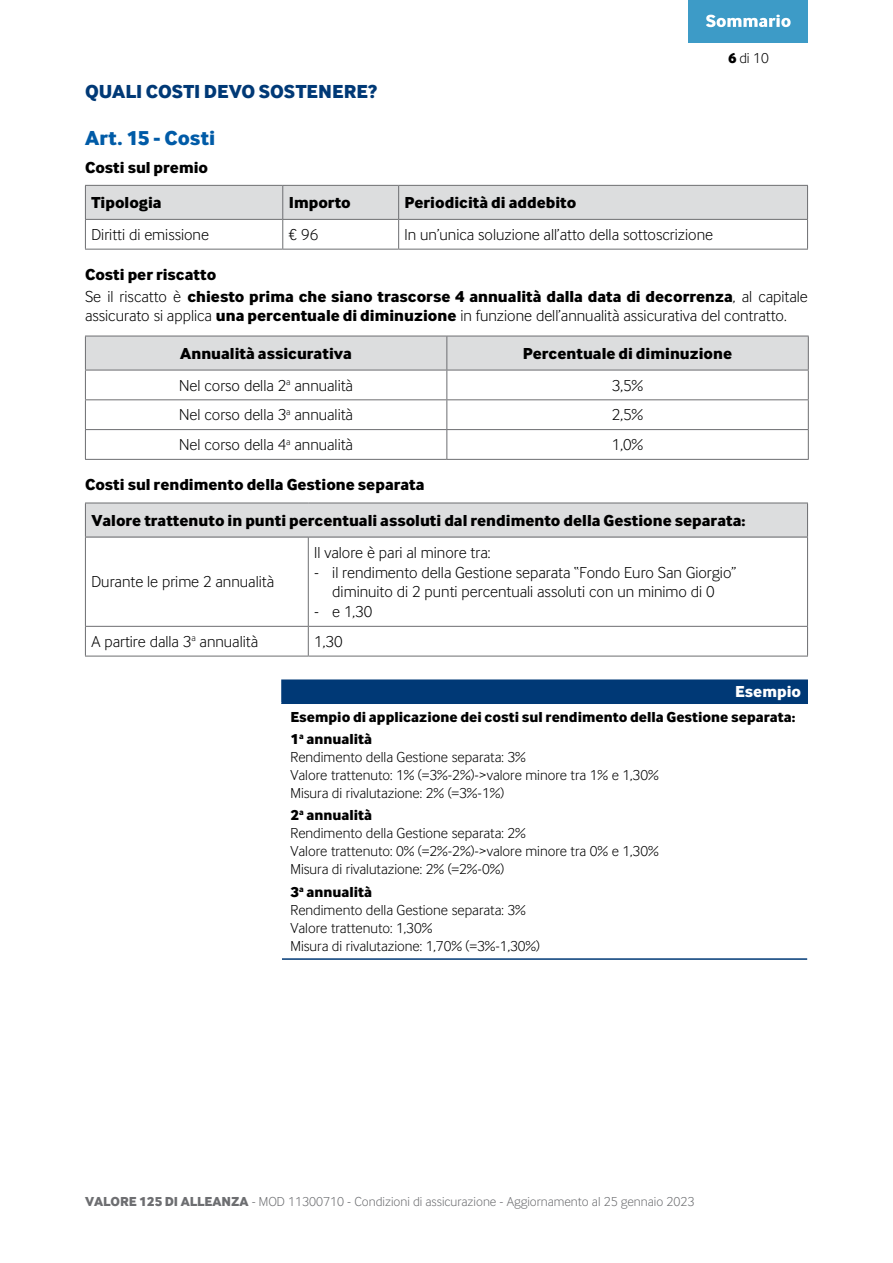
<style>
.page{position:relative;width:893px;height:1263px;background:#fff}
.page>*{position:absolute;margin:0;border:0;box-sizing:border-box;transform-origin:0 0}
.t1{font:700 21px "Inter Face Da Ma Lt";letter-spacing:.01em;color:#005ba7}
.t2{font:700 19.5px "Inter Face Da Ma Lt";letter-spacing:.005em;color:#003976}
.t3{font:16.5px/19.5px "Inter Face Da Ma Lt";color:#000;text-align:center}
.t4{font:700 16.5px/35.2px "Inter Face Da Ma Lt";color:#000}
.t5{font:700 16.5px "Inter Face Da Ma Lt";color:#fff}
.t6{font:15px/18px "Inter Face Da Ma Lt";color:#000}
.t7{font:700 15px/22.2px "Inter Face Da Ma Lt";color:#000}
.t8{font:13.5px "Inter Face Da Ma Lt";color:#6d6e71}
.s1{font-weight:700}
.s2{font-weight:400}
</style>
<div class="page">
<svg style="left:85px;top:185px;width:723px;height:64px"></svg>
<hr style="left:85px;top:249px;width:198px;height:1px;background:#6d6e71">
<hr style="left:283px;top:249px;width:116px;height:1px;background:#6d6e71">
<hr style="left:399px;top:249px;width:409px;height:1px;background:#6d6e71">
<svg style="left:85px;top:336px;width:724px;height:123px"></svg>
<hr style="left:85px;top:459px;width:362px;height:1px;background:#6d6e71">
<hr style="left:447px;top:459px;width:362px;height:1px;background:#6d6e71">
<div style="left:85px;top:503px;width:722px;height:34px;background:#dcddde"></div>
<hr style="left:85px;top:537px;width:1px;height:89px;background:#6d6e71">
<hr style="left:308px;top:537px;width:1px;height:89px;background:#6d6e71">
<hr style="left:807px;top:537px;width:1px;height:89px;background:#6d6e71">
<svg style="left:85px;top:627px;width:1px;height:29px"></svg>
<svg style="left:308px;top:627px;width:1px;height:29px"></svg>
<svg style="left:807px;top:627px;width:1px;height:29px"></svg>
<hr style="left:85px;top:537px;width:223px;height:1px;background:#6d6e71">
<hr style="left:85px;top:626px;width:223px;height:1px;background:#6d6e71">
<hr style="left:85px;top:656px;width:223px;height:1px;background:#6d6e71">
<hr style="left:308px;top:537px;width:500px;height:1px;background:#6d6e71">
<hr style="left:308px;top:626px;width:500px;height:1px;background:#6d6e71">
<hr style="left:308px;top:656px;width:500px;height:1px;background:#6d6e71">
<hr style="left:85px;top:503px;width:223px;height:1px;background:#6d6e71">
<hr style="left:85px;top:503px;width:1px;height:34px;background:#6d6e71">
<hr style="left:308px;top:503px;width:500px;height:1px;background:#6d6e71">
<hr style="left:807px;top:503px;width:1px;height:34px;background:#6d6e71">
<div style="left:282px;top:680px;width:525px;height:23px;background:#003976"></div>
<hr style="left:282px;top:958px;width:525px;height:2px;background:#003976">
<hr style="left:281px;top:679px;width:527px;height:2px;background:#003976">
<hr style="left:281px;top:681px;width:2px;height:21px;background:#003976">
<hr style="left:806px;top:681px;width:2px;height:21px;background:#003976">
<hr style="left:281px;top:702px;width:527px;height:2px;background:#003976">
<div style="left:689px;top:0;width:119px;height:42px;background:#3d9bc7"></div>
<svg style="left:706px;top:15px;width:85px;height:12px"></svg>
<p class="t2" style="left:85px;top:79px;width:294px">QUALI COSTI DEVO SOSTENERE?</p>
<p class="t1" style="left:85px;top:124px;width:132px">Art. 15 - Costi</p>
<p class="t4" style="left:91px;top:149px;width:118px;text-indent:-6px">Costi sul premio<br>Tipologia</p>
<p class="t4" style="left:289px;top:184px;width:64px">Importo</p>
<p class="t4" style="left:405px;top:184px;width:173px">Periodicità di addebito</p>
<p class="t6" style="left:728px;top:49px;width:42px"><span class="s1">6</span> di 10</p>
<p class="t3" style="left:91px;top:224px;width:119px">Diritti di emissione</p>
<p class="t3" style="left:289px;top:224px;width:31px">€ 96</p>
<p class="t3" style="left:405px;top:224px;width:310px">In un’unica soluzione all’atto della sottoscrizione</p>
<p class="t4" style="left:85px;top:263px;width:724px;line-height:21.6px">Costi per riscatto<br><span class="s2">Se il riscatto è</span> chiesto prima che siano trascorse 4 annualità dalla data di decorrenza<span class="s2">, al capitale</span></p>
<p class="t3" style="left:85px;top:306px;width:703px">assicurato si applica <span class="s1">una percentuale di diminuzione</span> in funzione dell’annualità assicurativa del contratto.</p>
<p class="t4" style="left:180px;top:335px;width:173px">Annualità assicurativa</p>
<p class="t4" style="left:523px;top:335px;width:211px">Percentuale di diminuzione</p>
<p class="t3" style="left:179px;top:375px;width:175px">Nel corso della 2<sup>a</sup> annualità</p>
<p class="t3" style="left:612px;top:375px;width:33px">3,5%</p>
<p class="t3" style="left:179px;top:405px;width:175px">Nel corso della 3<sup>a</sup> annualità</p>
<p class="t3" style="left:612px;top:405px;width:33px">2,5%</p>
<p class="t3" style="left:179px;top:435px;width:175px">Nel corso della 4<sup>a</sup> annualità</p>
<p class="t3" style="left:612px;top:435px;width:33px">1,0%</p>
<p class="t4" style="left:91px;top:466px;width:656px;text-indent:-6px">Costi sul rendimento della Gestione separata<br>Valore trattenuto in punti percentuali assoluti dal rendimento della Gestione separata:</p>
<p class="t3" style="left:91px;top:572px;width:184px">Durante le prime 2 annualità</p>
<p class="t3" style="left:314px;top:543px;width:178px">Il valore è pari al minore tra:</p>
<p class="t3" style="left:314px;top:562px;width:424px">- il rendimento della Gestione separata “Fondo Euro San Giorgio” diminuito di 2 punti percentuali assoluti con un minimo di 0</p>
<p class="t3" style="left:314px;top:601px;width:60px">- e 1,30</p>
<p class="t3" style="left:91px;top:631px;width:168px">A partire dalla 3<sup>a</sup> annualità</p>
<p class="t3" style="left:314px;top:631px;width:30px">1,30</p>
<p class="t5" style="left:735px;top:681px;width:67px">Esempio</p>
<p class="t7" style="left:290px;top:705px;width:507px">Esempio di applicazione dei costi sul rendimento della Gestione separata:<br>1<sup>a</sup> annualità</p>
<p class="t6" style="left:290px;top:748px;width:370px">Rendimento della Gestione separata: 3%<br>Valore trattenuto: 1% (=3%-2%)-&gt;valore minore tra 1% e 1,30%<br>Misura di rivalutazione: 2% (=3%-1%)</p>
<p class="t6" style="left:290px;top:806px;width:370px"><span class="s1">2</span><sup>a</sup> <span class="s1">annualità<br></span>Rendimento della Gestione separata: 2%<br>Valore trattenuto: 0% (=2%-2%)-&gt;valore minore tra 0% e 1,30% Misura di rivalutazione: 2% (=2%-0%)</p>
<p class="t6" style="left:290px;top:882px;width:251px"><span class="s1">3</span><sup>a</sup> <span class="s1">annualità<br></span>Rendimento della Gestione separata: 3%<br>Valore trattenuto: 1,30%<br>Misura di rivalutazione: 1,70% (=3%-1,30%)</p>
<p class="t8" style="left:85px;top:1193px;width:611px"><span class="s1">VALORE 125 DI ALLEANZA</span> - MOD 11300710 - Condizioni di assicurazione - Aggiornamento al 25 gennaio 2023</p>
</div>
